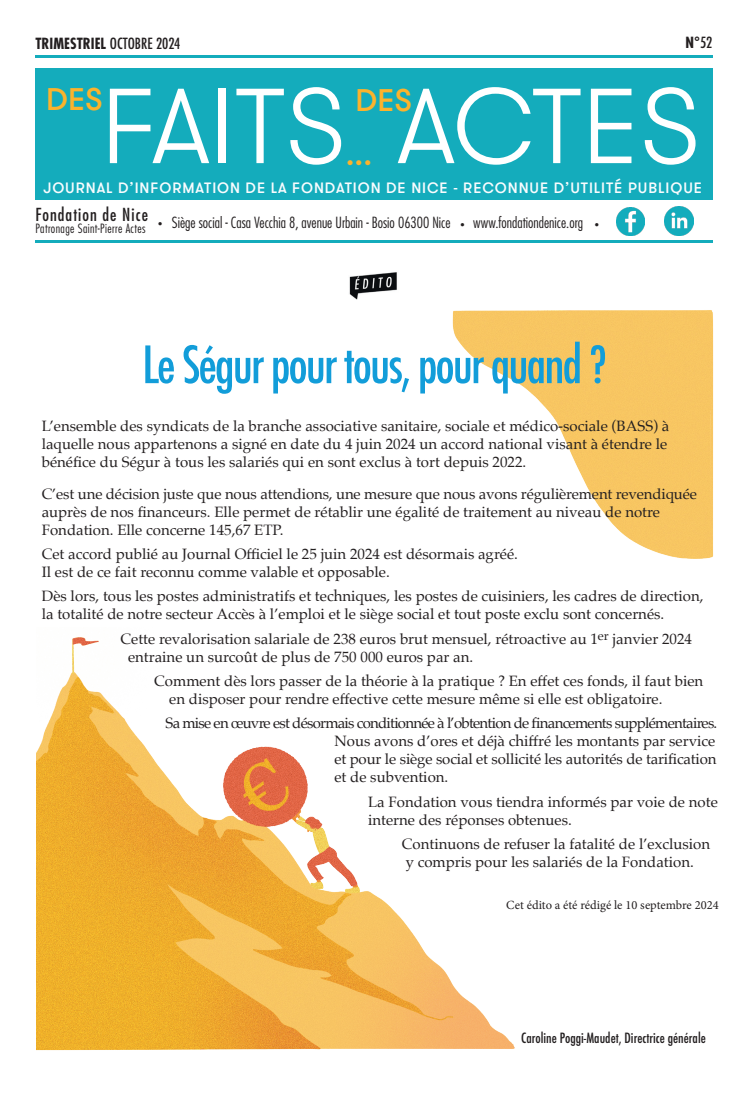
<style>
.page{position:relative;width:748px;height:1099px;background:#fff}
.page>*{position:absolute;margin:0;border:0;box-sizing:border-box;transform-origin:0 0}
.t1{font:300 106.25px "GT Walsheim Pro";color:#fff}
.t2{font:500 condensed 50px "Futura";letter-spacing:-.04em;color:#129dd9}
.t3{font:500 31.25px/53.8px "GT Walsheim Pro";color:#fcb32c}
.t4{font:condensed 17.5px "Futura Std";letter-spacing:.06em;color:#231f20}
.t5{font:15px/18px "Palatino";color:#231f20}
.t6{font:300 condensed 15px "Futura Std";color:#231f20}
.t7{font:500 15px "GT Walsheim Pro";letter-spacing:.06em;color:#f9fcfe}
.t8{font:700 condensed 15px "Futura Std";color:#231f20}
.t9{font:condensed 15px "Futura Std";color:#231f20}
.t10{font:500 condensed 13.75px "Futura";color:#231f20}
.t11{font:12.5px "Minion Pro";color:#231f20}
.t12{font:300 condensed 12.5px "Futura Std";letter-spacing:.03em;color:#231f20}
.s1{font-family:"Futura";font-weight:500}
.s2{font-weight:400;font-size:8.75px}
</style>
<div class="page">
<img style="left:452px;top:310px;width:262px;height:249px">
<img style="left:36px;top:637px;width:479px;height:414px">
<img style="left:349px;top:272px;width:48px;height:28px">
<div style="left:35px;top:69px;width:677px;height:131px;background:#14acbc"></div>
<hr style="left:35px;top:241px;width:677px;height:2px;background:#14acbc">
<img style="left:616px;top:207px;width:28px;height:28px">
<img style="left:664px;top:207px;width:29px;height:28px">
<hr style="left:35px;top:55px;width:677px;height:2px;background:#14acbc">
<p class="t8" style="left:35px;top:34px;width:146px">TRIMESTRIEL <span class="s1">OCTOBRE 2024</span></p>
<p class="t8" style="left:685px;top:33px;width:29px">N°<span class="s1">52</span></p>
<p class="t9" style="left:111px;top:35px;width:55px">AVRIL 2023</p>
<p class="t9" style="left:700px;top:33px;width:14px">46</p>
<h1 class="t1" style="left:101px;top:59px;width:601px">FAITS ACTES</h1>
<h3 class="t3" style="left:46px;top:73px;width:58px">DES</h3>
<h3 class="t3" style="left:346px;top:74px;width:68px;text-indent:10px">DES ...</h3>
<p class="t7" style="left:43px;top:178px;width:660px">JOURNAL D’INFORMATION DE LA FONDATION DE NICE - RECONNUE D’UTILITÉ PUBLIQUE</p>
<p class="t4" style="left:35px;top:204px;width:114px">Fondation de Nice</p>
<p class="t12" style="left:35px;top:221px;width:112px">Patronage Saint-Pierre Actes</p>
<p class="t6" style="left:159px;top:213px;width:441px"><span class="s2">•</span> Siège social - Casa Vecchia 8, avenue Urbain - Bosio 06300 Nice <span class="s2">•</span> www.fondationdenice.org <span class="s2">•</span></p>
<h2 class="t2" style="left:142px;top:332px;width:466px">Le Ségur pour tous, pour quand ?</h2>
<p class="t5" style="left:42px;top:416px;width:629px">L’ensemble des syndicats de la branche associative sanitaire, sociale et médico-sociale (BASS) à laquelle nous appartenons a signé en date du 4 juin 2024 un accord national visant à étendre le bénéfice du Ségur à tous les salariés qui en sont exclus à tort depuis 2022.</p>
<p class="t5" style="left:42px;top:484px;width:657px">C’est une décision juste que nous attendions, une mesure que nous avons régulièrement revendiquée auprès de nos financeurs. Elle permet de rétablir une égalité de traitement au niveau de notre<br>Fondation. Elle concerne 145,67 ETP.</p>
<p class="t5" style="left:42px;top:545px;width:478px">Cet accord publié au Journal Officiel le 25 juin 2024 est désormais agréé.<br>Il est de ce fait reconnu comme valable et opposable.</p>
<p class="t5" style="left:42px;top:587px;width:663px">Dès lors, tous les postes administratifs et techniques, les postes de cuisiniers, les cadres de direction, la totalité de notre secteur Accès à l’emploi et le siège social et tout poste exclu sont concernés.</p>
<p class="t5" style="left:128px;top:629px;width:565px;text-indent:-7px">Cette revalorisation salariale de 238 euros brut mensuel, rétroactive au 1<sup>er</sup> janvier 2024 entraine un surcoût de plus de 750 000 euros par an.</p>
<p class="t5" style="left:169px;top:671px;width:535px;text-indent:-15px">Comment dès lors passer de la théorie à la pratique ? En effet ces fonds, il faut bien en disposer pour rendre effective cette mesure même si elle est obligatoire.</p>
<p class="t5" style="left:334px;top:714px;width:384px;text-indent:-169px">Sa mise en œuvre est désormais conditionnée à l’obtention de financements supplémentaires.<br>Nous avons d’ores et déjà chiffré les montants par service et pour le siège social et sollicité les autorités de tarification et de subvention.</p>
<p class="t5" style="left:368px;top:792px;width:351px">La Fondation vous tiendra informés par voie de note interne des réponses obtenues.</p>
<p class="t5" style="left:402px;top:834px;width:310px">Continuons de refuser la fatalité de l’exclusion y compris pour les salariés de la Fondation.</p>
<p class="t11" style="left:506px;top:896px;width:214px">Cet édito a été rédigé le 10 septembre 2024</p>
<p class="t10" style="left:521px;top:1028px;width:186px">Caroline Poggi-Maudet, Directrice générale</p>
</div>
